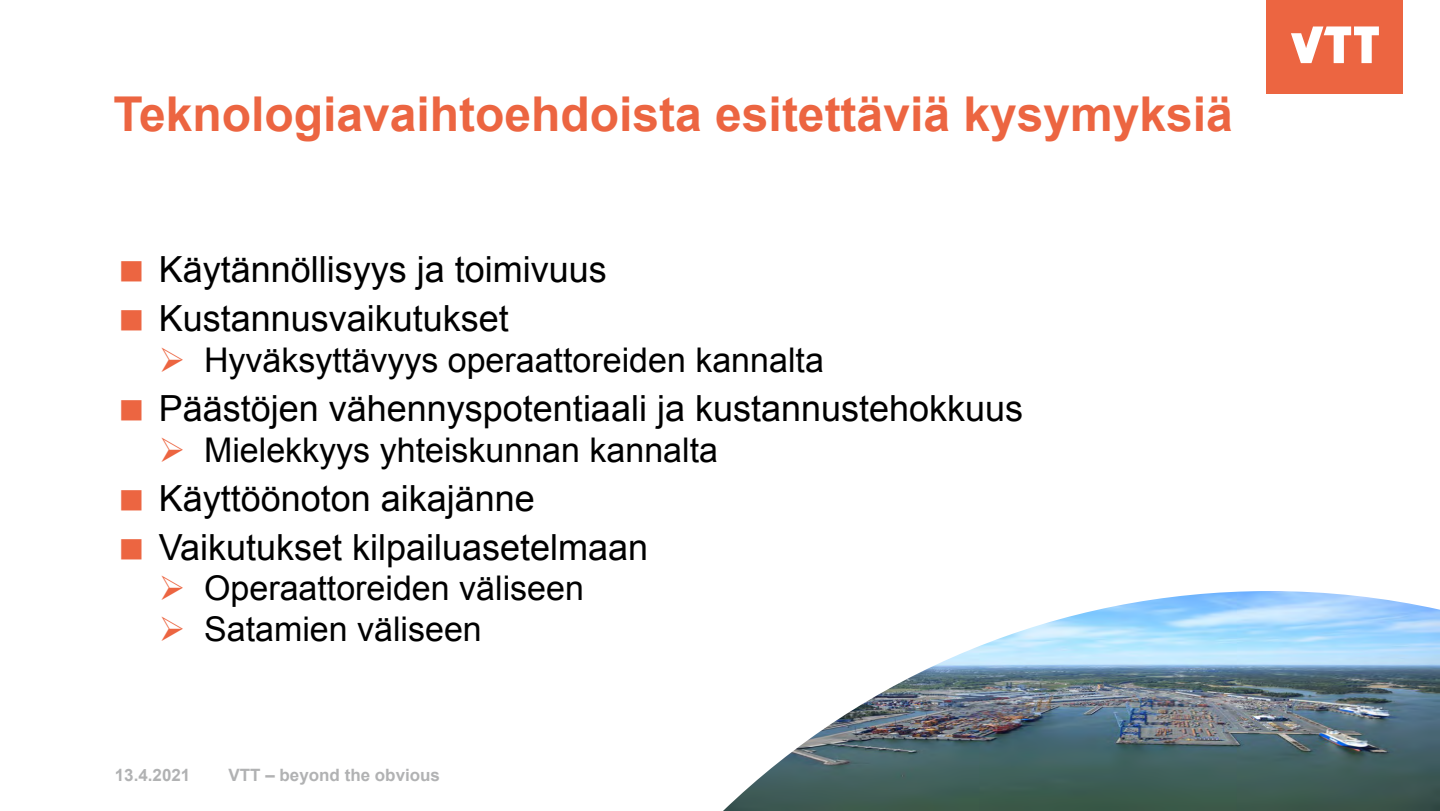
<style>
.page{position:relative;width:1440px;height:811px;background:#fff}
.page>*{position:absolute;margin:0;border:0;box-sizing:border-box;transform-origin:0 0}
._2_H2_SLIDE-OTSIKKO{font:700 48px "Arial";color:#ec6541}
.t1{font:36px "Arial";color:#000}
.t2{font:34px "Arial";color:#000}
.t3{font:700 17px "Arial";color:#b1b2b3}
</style>
<div class="page">
<div style="left:1267px;top:0;width:136px;height:94px;background:#ec6541"></div>
<svg style="left:1291px;top:26px;width:88px;height:37px"></svg>
<img style="left:723px;top:591px;width:717px;height:220px">
<h2 class="_2_H2_SLIDE-OTSIKKO" style="left:113px;top:82px;width:1121px">Teknologiavaihtoehdoista esitettäviä kysymyksiä</h2>
<p class="t1" style="left:159px;top:246px;width:450px">Käytännöllisyys ja toimivuus</p>
<p class="t1" style="left:159px;top:295px;width:352px">Kustannusvaikutukset</p>
<p class="t2" style="left:204px;top:338px;width:621px">Hyväksyttävyys operaattoreiden kannalta</p>
<p class="t1" style="left:159px;top:385px;width:866px">Päästöjen vähennyspotentiaali ja kustannustehokkuus</p>
<p class="t2" style="left:204px;top:427px;width:515px">Mielekkyys yhteiskunnan kannalta</p>
<p class="t1" style="left:159px;top:474px;width:378px">Käyttöönoton aikajänne</p>
<p class="t1" style="left:159px;top:523px;width:491px">Vaikutukset kilpailuasetelmaan</p>
<p class="t2" style="left:204px;top:566px;width:381px">Operaattoreiden väliseen</p>
<p class="t2" style="left:204px;top:607px;width:279px">Satamien väliseen</p>
<p class="t3" style="left:115px;top:763px;width:77px">13.4.2021</p>
<p class="t3" style="left:229px;top:763px;width:213px">VTT – beyond the obvious</p>
</div>
